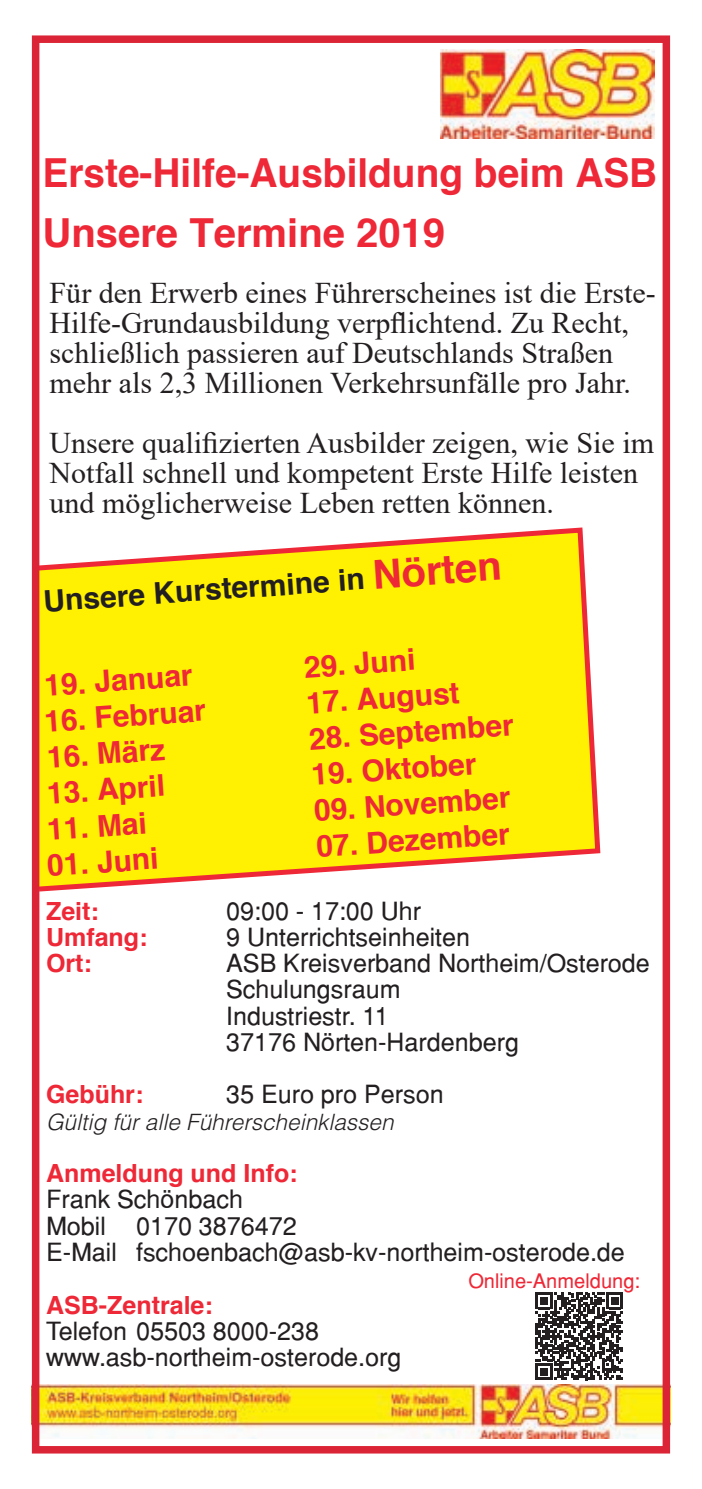
<style>
.page{position:relative;width:702px;height:1489px;background:#fff}
.page>*{position:absolute;margin:0;border:0;box-sizing:border-box;transform-origin:0 0}
.t1{font:700 40px/60px "Helvetica";color:#ee2836}
.t2{font:30px/30px "Times New Roman";color:#231f20}
.t3{font:700 30px "Helvetica";color:#ee2836}
.t4{font:700 30px "Helvetica";color:#231f20}
.t5{font:25px/26.2px "Helvetica";color:#231f20}
.t6{font:700 25px "Helvetica";color:#ee2836}
.t7{font:italic 300 22.5px "Helvetica";color:#231f20}
.t8{font:20px "Helvetica";color:#ee2836}
.s1{font-size:40px;color:#ee2836}
</style>
<div class="page">
<img style="left:441px;top:49px;width:213px;height:90px">
<svg style="left:31px;top:525px;width:570px;height:369px;background:#feec32"></svg>
<svg style="left:535px;top:1292px;width:88px;height:87px"></svg>
<img style="left:41px;top:1384px;width:620px;height:54px">
<div style="left:32px;top:35px;width:638px;height:1418px;border:8px solid #db2536"></div>
<h1 class="t1" style="left:43px;top:141px;width:616px">Erste-Hilfe-Ausbildung beim ASB<br>Unsere Termine 2019</h1>
<p class="t2" style="left:50px;top:276px;width:607px">Für den Erwerb eines Führerscheines ist die Erste-Hilfe-Grundausbildung verpflichtend. Zu Recht, schließlich passieren auf Deutschlands Straßen mehr als 2,3 Millionen Verkehrsunfälle pro Jahr.</p>
<p class="t2" style="left:50px;top:426px;width:606px">Unsere qualifizierten Ausbilder zeigen, wie Sie im<br>Notfall schnell und kompetent Erste Hilfe leisten und möglicherweise Leben retten können.</p>
<p class="t4" style="left:42px;top:582px;width:460px;rotate:-4deg">Unsere Kurstermine in <span class="s1">Nörten</span></p>
<p class="t3" style="left:43px;top:666px;width:150px;rotate:-4deg">19. Januar</p>
<p class="t3" style="left:43px;top:702px;width:163px;rotate:-4deg">16. Februar</p>
<p class="t3" style="left:46px;top:738px;width:120px;rotate:-4deg">16. März</p>
<p class="t3" style="left:46px;top:774px;width:120px;rotate:-4deg">13. April</p>
<p class="t3" style="left:46px;top:810px;width:102px;rotate:-4deg">11. Mai</p>
<p class="t3" style="left:46px;top:846px;width:113px;rotate:-4deg">01. Juni</p>
<p class="t3" style="left:302px;top:648px;width:113px;rotate:-4deg">29. Juni</p>
<p class="t3" style="left:305px;top:684px;width:155px;rotate:-4deg">17. August</p>
<p class="t3" style="left:307px;top:720px;width:207px;rotate:-4deg">28. September</p>
<p class="t3" style="left:310px;top:756px;width:167px;rotate:-4deg">19. Oktober</p>
<p class="t3" style="left:313px;top:792px;width:198px;rotate:-4deg">09. November</p>
<p class="t3" style="left:315px;top:827px;width:195px;rotate:-4deg">07. Dezember</p>
<p class="t6" style="left:46px;top:894px;width:54px">Zeit:</p>
<p class="t5" style="left:226px;top:897px;width:196px">09:00 - 17:00 Uhr</p>
<p class="t6" style="left:46px;top:921px;width:103px">Umfang:</p>
<p class="t5" style="left:226px;top:923px;width:245px">9 Unterrichtseinheiten</p>
<p class="t6" style="left:46px;top:947px;width:47px">Ort:</p>
<p class="t5" style="left:226px;top:949px;width:425px">ASB Kreisverband Northeim/Osterode<br>Schulungsraum<br>Industriestr. 11<br>37176 Nörten-Hardenberg</p>
<p class="t6" style="left:46px;top:1078px;width:99px">Gebühr:</p>
<p class="t5" style="left:226px;top:1081px;width:219px">35 Euro pro Person</p>
<p class="t7" style="left:46px;top:1107px;width:349px">Gültig für alle Führerscheinklassen</p>
<p class="t6" style="left:46px;top:1157px;width:253px">Anmeldung und Info:</p>
<p class="t5" style="left:46px;top:1186px;width:580px">Frank Schönbach<br>Mobil 0170 3876472<br>E-Mail fschoenbach@asb-kv-northeim-osterode.de</p>
<p class="t6" style="left:46px;top:1288px;width:168px">ASB-Zentrale:</p>
<p class="t5" style="left:46px;top:1317px;width:357px">Telefon 05503 8000-238 www.asb-northeim-osterode.org</p>
<p class="t8" style="left:468px;top:1268px;width:173px">Online-Anmeldung:</p>
</div>
